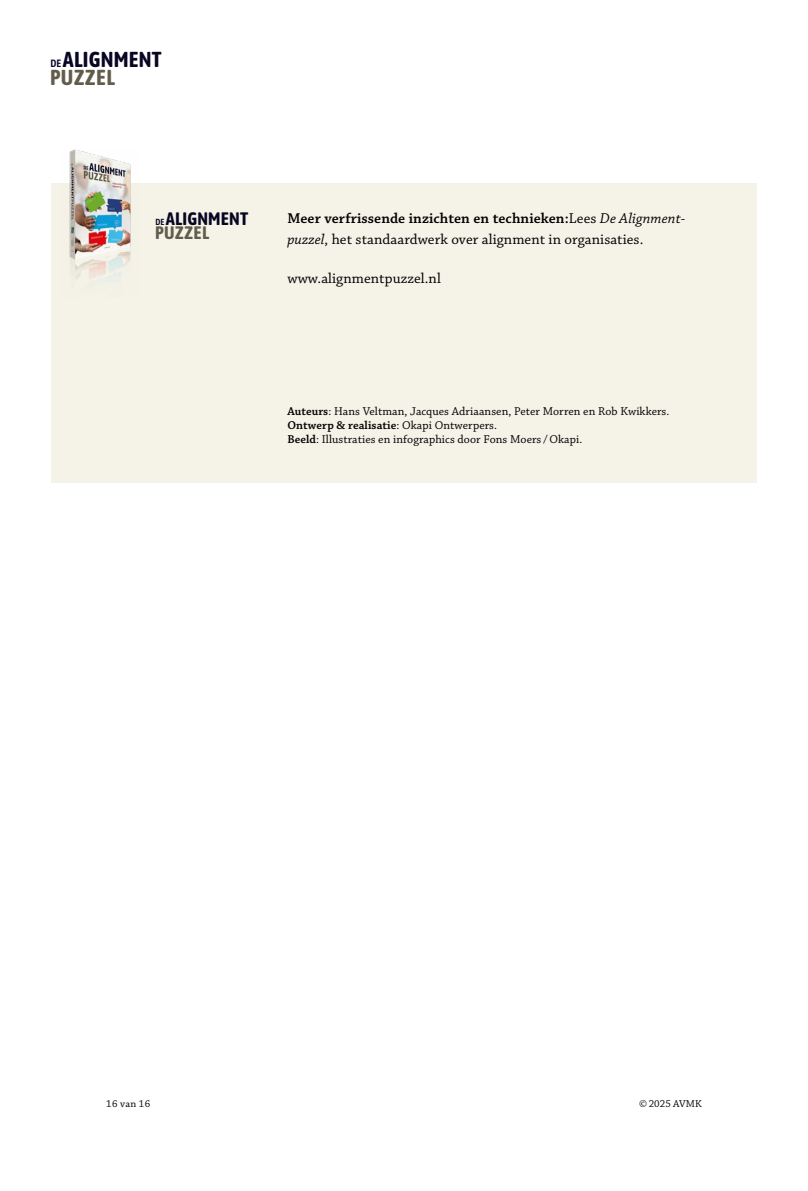
<style>
.page{position:relative;width:808px;height:1191px;background:#fff}
.page>*{position:absolute;margin:0;border:0;box-sizing:border-box;transform-origin:0 0}
.t1{font:700 21.6px/17.5px "Asap Condensed";letter-spacing:.01em;color:#080622}
.t2{font:700 18px/14.7px "Asap Condensed";letter-spacing:.01em;color:#080622}
.t3{font:15px/21.8px "Chaparral Pro";letter-spacing:.005em;color:#000}
.t4{font:12px/14.2px "Chaparral Pro";letter-spacing:.005em;color:#000}
.t5{font:10.5px "Chaparral Pro";letter-spacing:.005em;color:#000}
.s1{font-weight:600;font-size:10.5px}
.s2{color:#625c4b}
.s3{font-weight:600;font-size:8.85px}
.s4{font-weight:600}
.s5{font-style:italic}
</style>
<div class="page">
<div style="left:51px;top:183px;width:706px;height:300px;background:#f5f3e8"></div>
<img style="left:69px;top:150px;width:62px;height:130px">
<h1 class="t1" style="left:50px;top:50px;width:113px"><span class="s1">DE</span>ALIGNMENT<br><span class="s2">PUZZEL</span></h1>
<h2 class="t2" style="left:155px;top:210px;width:95px"><span class="s3">DE</span>ALIGNMENT<br><span class="s2">PUZZEL</span></h2>
<p class="t3" style="left:287px;top:207px;width:399px"><span class="s4">Meer verfrissende inzichten en technieken:</span>Lees <span class="s5">De Alignment&shy;puzzel</span>, het standaardwerk over alignment in organisaties.</p>
<p class="t3" style="left:287px;top:268px;width:155px">www.alignmentpuzzel.nl</p>
<p class="t4" style="left:287px;top:404px;width:384px"><span class="s4">Auteurs</span>: Hans Veltman, Jacques Adriaansen, Peter Morren en Rob Kwikkers.<br><span class="s4">Ontwerp &amp; realisatie</span>: Okapi Ontwerpers.<br><span class="s4">Beeld</span>: Illustraties en infographics door Fons Moers /Okapi.</p>
<p class="t5" style="left:106px;top:1097px;width:45px">16 van 16</p>
<p class="t5" style="left:639px;top:1097px;width:64px">©2025 AVMK</p>
</div>
